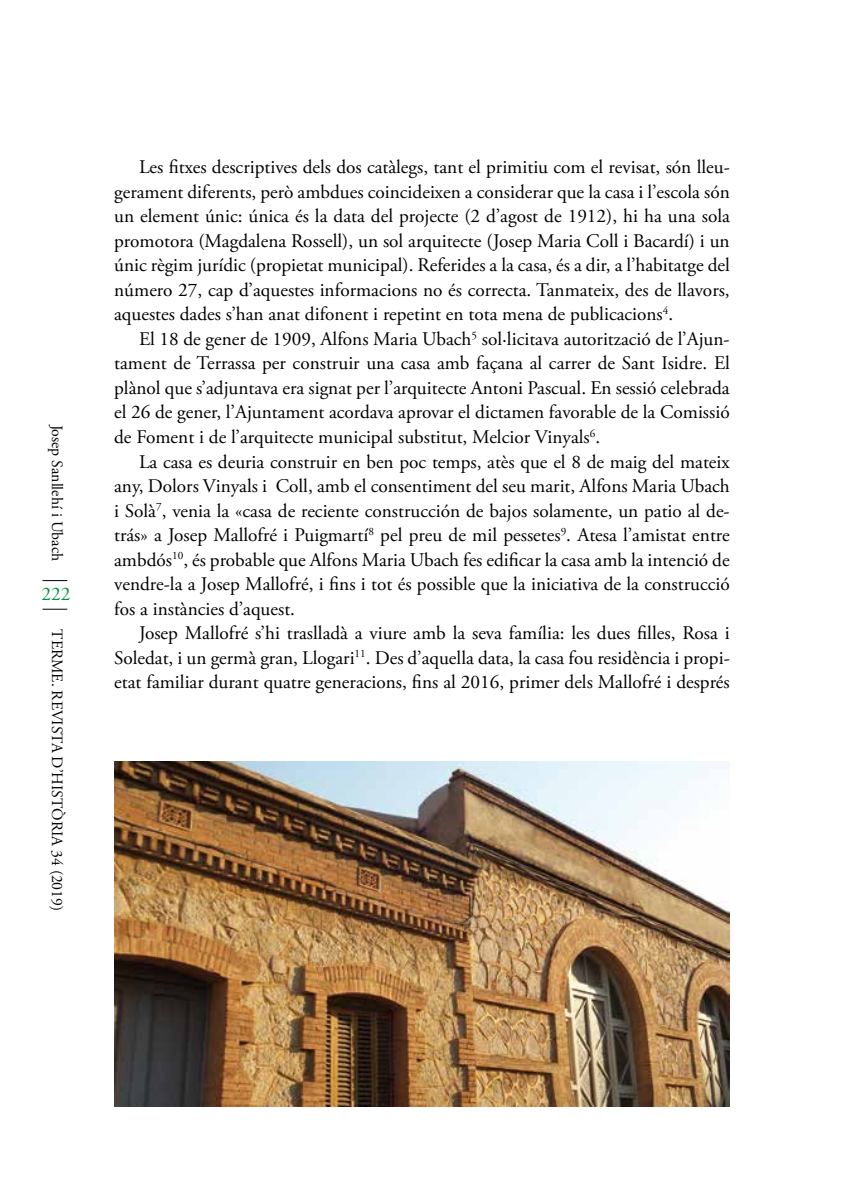
<style>
.page{position:relative;width:844px;height:1191px;background:#fff}
.page>*{position:absolute;margin:0;border:0;box-sizing:border-box;transform-origin:0 0}
.t1{font:19.25px/24.5px "Adobe Garamond Pro";color:#000;text-align:justify}
.t2{font:19.25px "Adobe Garamond Pro";color:#009641}
.t3{font:15.75px "Adobe Garamond Pro";color:#000}
</style>
<div class="page">
<svg style="left:42px;top:580px;width:25px;height:1px"></svg>
<svg style="left:42px;top:609px;width:25px;height:1px"></svg>
<img style="left:114px;top:761px;width:615px;height:345px">
<p class="t3" style="left:67px;top:424px;width:138px;rotate:90deg">Josep Sanllehí i Ubach</p>
<p class="t2" style="left:41px;top:582px;width:30px">222</p>
<p class="t3" style="left:67px;top:629px;width:283px;rotate:90deg">TERME. REVISTA D’HISTÒRIA 34 (2019)</p>
<p class="t1" style="left:114px;top:156px;width:617px;text-indent:25px">Les fitxes descriptives dels dos catàlegs, tant el primitiu com el revisat, són lleu&shy;gerament diferents, però ambdues coincideixen a considerar que la casa i l’escola són un element únic: única és la data del projecte (2 d’agost de 1912), hi ha una sola promotora (Magdalena Rossell), un sol arquitecte (Josep Maria Coll i Bacardí) i un únic règim jurídic (propietat municipal). Referides a la casa, és a dir, a l’habitatge del número 27, cap d’aquestes informacions no és correcta. Tanmateix, des de llavors, aquestes dades s’han anat difonent i repetint en tota mena de publicacions<sup>4</sup>.</p>
<p class="t1" style="left:114px;top:327px;width:617px;text-indent:25px">El 18 de gener de 1909, Alfons Maria Ubach<sup>5</sup> sol·licitava autorització de l’Ajun&shy;tament de Terrassa per construir una casa amb façana al carrer de Sant Isidre. El plànol que s’adjuntava era signat per l’arquitecte Antoni Pascual. En sessió celebrada el 26 de gener, l’Ajuntament acordava aprovar el dictamen favorable de la Comissió de Foment i de l’arquitecte municipal substitut, Melcior Vinyals<sup>6</sup>.</p>
<p class="t1" style="left:114px;top:450px;width:617px;text-indent:25px">La casa es deuria construir en ben poc temps, atès que el 8 de maig del mateix any, Dolors Vinyals i Coll, amb el consentiment del seu marit, Alfons Maria Ubach i Solà<sup>7</sup>, venia la «casa de reciente construcción de bajos solamente, un patio al de&shy;trás» a Josep Mallofré i Puigmartí<sup>8</sup> pel preu de mil pessetes<sup>9</sup>. Atesa l’amistat entre ambdós<sup>10</sup>, és probable que Alfons Maria Ubach fes edificar la casa amb la intenció de vendre-la a Josep Mallofré, i fins i tot és possible que la iniciativa de la construcció fos a instàncies d’aquest.</p>
<p class="t1" style="left:114px;top:621px;width:617px;text-indent:25px">Josep Mallofré s’hi traslladà a viure amb la seva família: les dues filles, Rosa i Soledat, i un germà gran, Llogari<sup>11</sup>. Des d’aquella data, la casa fou residència i propi&shy;etat familiar durant quatre generacions, fins al 2016, primer dels Mallofré i després</p>
</div>
